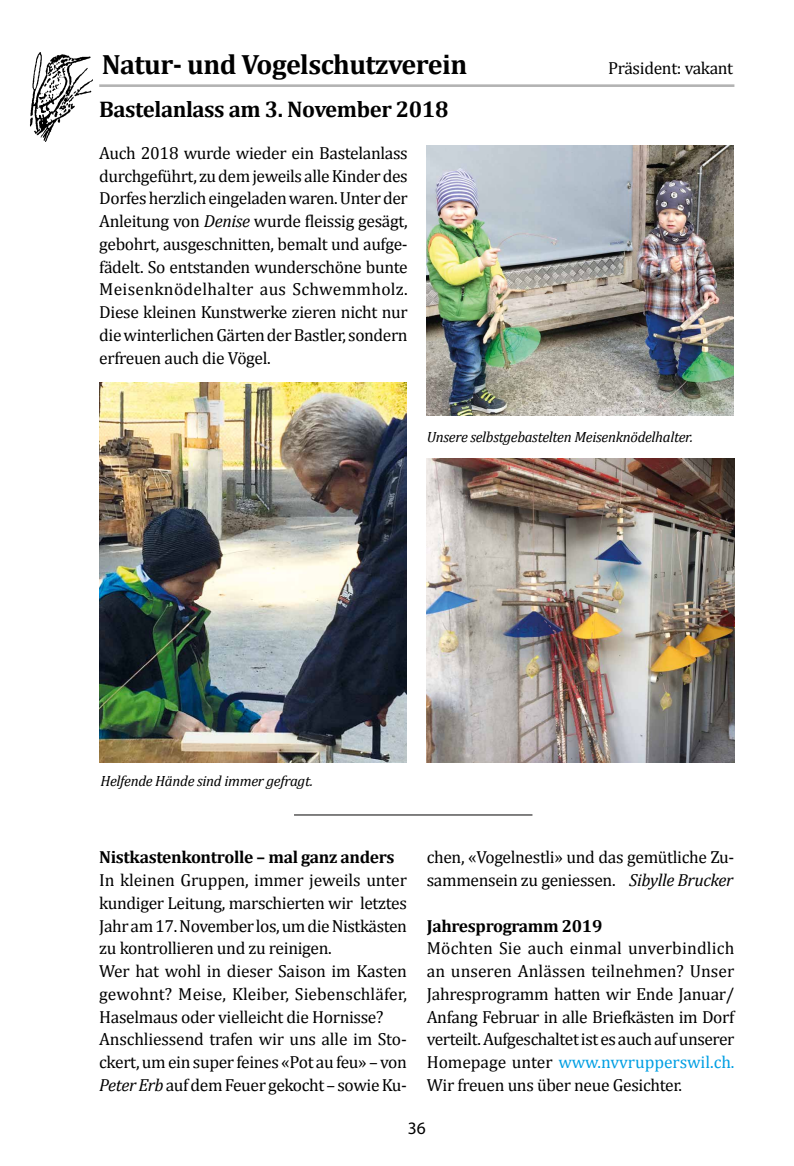
<style>
.page{position:relative;width:794px;height:1166px;background:#fff}
.page>*{position:absolute;margin:0;border:0;box-sizing:border-box;transform-origin:0 0}
.t1{font:700 28px "Cambria";letter-spacing:-.02em;color:#000}
.t2{font:700 22.75px "Cambria";letter-spacing:-.02em;color:#000}
.t3{font:17.5px/22.8px "Cambria";letter-spacing:-.02em;color:#000;text-align:justify}
.t4{font:700 17.5px "Cambria";letter-spacing:-.02em;color:#000}
.t5{font:17.5px "Myriad Pro";color:#000}
.t6{font:italic 14.88px "Cambria";letter-spacing:-.02em;color:#000}
.s1{font-style:italic}
.s2{color:#009fe3}
</style>
<div class="page">
<hr style="left:99px;top:84px;width:635px;height:3px;background:#000">
<img style="left:30px;top:53px;width:63px;height:88px">
<img style="left:427px;top:145px;width:306px;height:271px">
<img style="left:99px;top:382px;width:308px;height:381px">
<img style="left:427px;top:458px;width:307px;height:305px">
<hr style="left:294px;top:814px;width:238px;height:2px;background:#706f6f">
<h1 class="t1" style="left:102px;top:45px;width:367px">Natur- und Vogelschutzverein</h1>
<p class="t3" style="left:608px;top:57px;width:126px">Präsident: vakant</p>
<h2 class="t2" style="left:99px;top:93px;width:351px">Bastelanlass am 3. November 2018</h2>
<p class="t3" style="left:99px;top:141px;width:310px">Auch 2018 wurde wieder ein Bastelanlass durchgeführt, zu dem jeweils alle Kinder des Dorfes herzlich eingeladen waren. Unter der Anleitung von <span class="s1">Denise</span> wurde fleissig gesägt, gebohrt, ausgeschnitten, bemalt und aufge&shy;fädelt. So entstanden wunderschöne bunte Meisenknödelhalter aus Schwemmholz.<br>Diese kleinen Kunstwerke zieren nicht nur die winterlichen Gärten der Bastler, sondern erfreuen auch die Vögel.</p>
<p class="t6" style="left:427px;top:426px;width:268px">Unsere selbstgebastelten Meisenknödelhalter.</p>
<p class="t6" style="left:100px;top:770px;width:214px">Helfende Hände sind immer gefragt.</p>
<p class="t4" style="left:99px;top:845px;width:297px">Nistkastenkontrolle – mal ganz anders</p>
<p class="t3" style="left:99px;top:869px;width:309px;text-align:left">In kleinen Gruppen, immer jeweils unter kundiger Leitung, marschierten wir letztes Jahr am 17. November los, um die Nistkästen zu kontrollieren und zu reinigen.<br>Wer hat wohl in dieser Saison im Kasten gewohnt? Meise, Kleiber, Siebenschläfer, Haselmaus oder vielleicht die Hornisse?<br>Anschliessend trafen wir uns alle im Sto&shy;ckert, um ein super feines «Pot au feu» – von <span class="s1">Peter Erb</span> auf dem Feuer gekocht – sowie Ku-</p>
<p class="t3" style="left:427px;top:846px;width:309px">chen, «Vogelnestli» und das gemütliche Zu&shy;sammensein zu geniessen. <span class="s1">Sibylle Brucker</span></p>
<p class="t4" style="left:427px;top:913px;width:177px">Jahresprogramm 2019</p>
<p class="t3" style="left:427px;top:937px;width:309px">Möchten Sie auch einmal unverbindlich an unseren Anlässen teilnehmen? Unser Jahresprogramm hatten wir Ende Januar/ Anfang Februar in alle Briefkästen im Dorf verteilt. Aufgeschaltet ist es auch auf unserer Homepage unter <span class="s2">www.nvvrupperswil.ch.<br></span>Wir freuen uns über neue Gesichter.</p>
<p class="t5" style="left:408px;top:1117px;width:19px">36</p>
</div>
